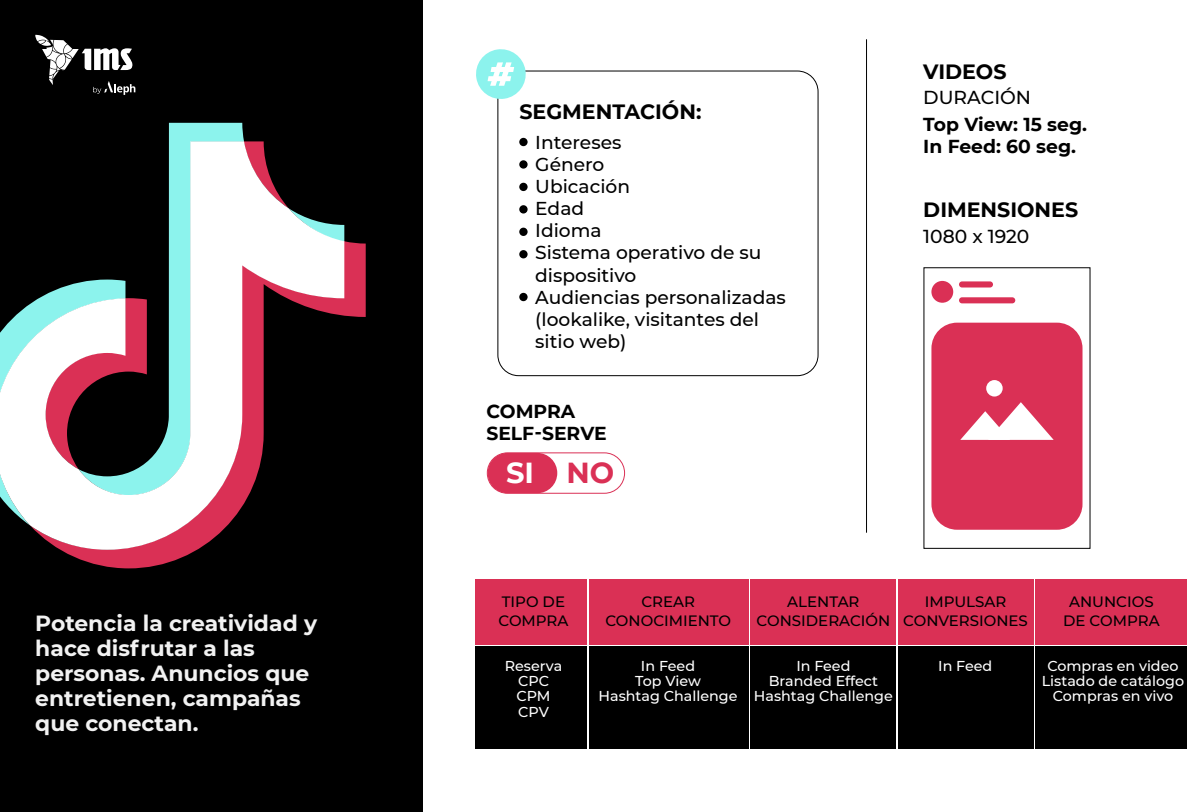
<style>
.page{position:relative;width:1200px;height:812px;background:#fff}
.page>*{position:absolute;margin:0;border:0;box-sizing:border-box;transform-origin:0 0}
.t1{font:700 28.94px "Montserrat";color:#fff}
.t2{font:700 21.88px/25px "Montserrat";color:#f2f2f2}
.t3{font:700 20.62px "Montserrat";color:#000}
.t4{font:700 18.75px/21.9px "Montserrat";color:#000}
.t5{font:500 18.75px "Montserrat";color:#000}
.t6{font:500 18.62px/22.2px "Montserrat";color:#000}
.t7{font:500 15px/18.6px "Montserrat";color:#000;text-align:center}
.t8{font:500 14.31px/15.4px "Montserrat";color:#fff;text-align:center}
.s1{color:#da3055}
</style>
<div class="page">
<div style="left:0;top:0;width:422px;height:811px;background:#000"></div>
<div style="left:519px;top:138px;width:9px;height:8px;background:#000;border-radius:50%"></div>
<div style="left:519px;top:160px;width:9px;height:8px;background:#000;border-radius:50%"></div>
<div style="left:519px;top:183px;width:9px;height:8px;background:#000;border-radius:50%"></div>
<div style="left:519px;top:205px;width:9px;height:8px;background:#000;border-radius:50%"></div>
<svg style="left:519px;top:227px;width:9px;height:9px"></svg>
<div style="left:519px;top:250px;width:9px;height:8px;background:#000;border-radius:50%"></div>
<div style="left:519px;top:293px;width:9px;height:8px;background:#000;border-radius:50%"></div>
<div style="left:498px;top:71px;width:320px;height:305px;border:1px solid #000;border-radius:21px"></div>
<svg style="left:476px;top:49px;width:52px;height:52px"></svg>
<div style="left:931px;top:322px;width:152px;height:207px;background:#da3055;border-radius:26px"></div>
<div style="left:986px;top:380px;width:17px;height:16px;background:#fff;border-radius:50%"></div>
<svg style="left:960px;top:402px;width:94px;height:38px"></svg>
<div style="left:931px;top:281px;width:22px;height:22px;background:#da3055;border-radius:50%"></div>
<div style="left:959px;top:281px;width:34px;height:6px;background:#da3055;border-radius:3px"></div>
<div style="left:959px;top:297px;width:56px;height:6px;background:#da3055;border-radius:3px"></div>
<div style="left:475px;top:579px;width:112px;height:65px;background:#da3055"></div>
<div style="left:589px;top:579px;width:159px;height:65px;background:#da3055"></div>
<div style="left:750px;top:579px;width:146px;height:65px;background:#da3055"></div>
<div style="left:898px;top:579px;width:136px;height:65px;background:#da3055"></div>
<div style="left:475px;top:646px;width:112px;height:102px;background:#000"></div>
<div style="left:589px;top:646px;width:159px;height:102px;background:#000"></div>
<div style="left:750px;top:646px;width:146px;height:102px;background:#000"></div>
<div style="left:898px;top:646px;width:136px;height:102px;background:#000"></div>
<div style="left:1035px;top:579px;width:152px;height:65px;background:#da3055"></div>
<div style="left:1035px;top:646px;width:152px;height:102px;background:#000"></div>
<hr style="left:866px;top:39px;width:1px;height:493px;background:#000">
<svg style="left:168px;top:123px;width:76px;height:18px"></svg>
<svg style="left:59px;top:241px;width:307px;height:327px"></svg>
<svg style="left:0;top:141px;width:344px;height:408px"></svg>
<svg style="left:35px;top:35px;width:100px;height:60px"></svg>
<div style="left:488px;top:453px;width:69px;height:40px;background:#da3055;border-radius:20px"></div>
<div style="left:487px;top:452px;width:138px;height:41px;border:1px solid #da3055;border-radius:20px"></div>
<h2 class="t2" style="left:35px;top:610px;width:283px">Potencia la creatividad y hace disfrutar a las personas. Anuncios que entretienen, campañas que conectan.</h2>
<h3 class="t3" style="left:519px;top:97px;width:184px">SEGMENTACIÓN:</h3>
<h3 class="t6" style="left:535px;top:130px;width:252px">Intereses<br>Género<br>Ubicación<br>Edad<br>Idioma<br>Sistema operativo de su dispositivo<br>Audiencias personalizadas (lookalike, visitantes del sitio web)</h3>
<h3 class="t4" style="left:486px;top:400px;width:122px">COMPRA<br>SELF-SERVE</h3>
<h1 class="t1" style="left:506px;top:451px;width:110px">SI <span class="s1">NO</span></h1>
<h3 class="t3" style="left:923px;top:57px;width:85px">VIDEOS</h3>
<h3 class="t5" style="left:923px;top:84px;width:109px">DURACIÓN</h3>
<h3 class="t4" style="left:923px;top:112px;width:165px">Top View: 15 seg.<br>In Feed: 60 seg.</h3>
<h3 class="t3" style="left:923px;top:195px;width:156px">DIMENSIONES</h3>
<h3 class="t5" style="left:923px;top:223px;width:108px">1080 x 1920</h3>
<p class="t7" style="left:498px;top:591px;width:72px;text-align:left">TIPO DE<br>COMPRA</p>
<p class="t8" style="left:505px;top:657px;width:59px">Reserva<br>CPC<br>CPM<br>CPV</p>
<p class="t7" style="left:605px;top:591px;width:127px">CREAR<br>CONOCIMIENTO</p>
<p class="t7" style="left:903px;top:591px;width:126px">IMPULSAR<br>CONVERSIONES</p>
<p class="t7" style="left:757px;top:591px;width:135px">ALENTAR<br>CONSIDERACIÓN</p>
<p class="t8" style="left:599px;top:657px;width:141px">In Feed<br>Top View<br>Hashtag Challenge</p>
<p class="t8" style="left:754px;top:657px;width:141px">In Feed<br>Branded Effect<br>Hashtag Challenge</p>
<p class="t8" style="left:938px;top:657px;width:56px">In Feed</p>
<p class="t7" style="left:1063px;top:591px;width:98px">ANUNCIOS<br>DE COMPRA</p>
<p class="t8" style="left:1042px;top:657px;width:144px">Compras en video<br>Listado de catálogo<br>Compras en vivo</p>
</div>
